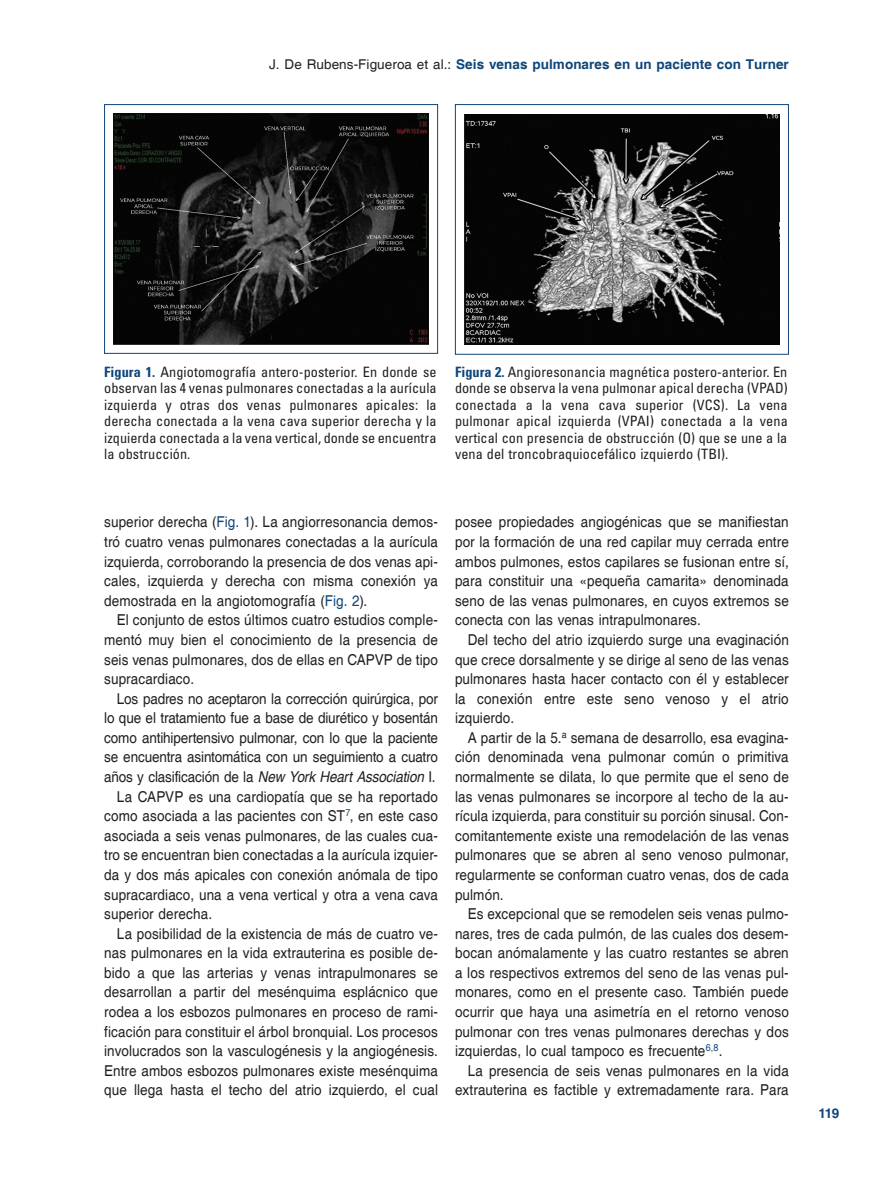
<style>
.page{position:relative;width:893px;height:1191px;background:#fff}
.page>*{position:absolute;margin:0;border:0;box-sizing:border-box;transform-origin:0 0}
.TX{font:15px/19.5px "Helvetica";letter-spacing:.01em;color:#231f20;text-align:justify;scale:.9 1}
.FGC{font:condensed 14.25px/16.5px "Univers LT Std";letter-spacing:.005em;color:#231f20;text-align:justify}
.t1{font:700 13.5px "Helvetica";letter-spacing:.005em;color:#0f4578}
.t2{font:700 13.5px "Helvetica LT Std";color:#0f4578}
.s1{font-weight:400;color:#231f20}
.s2{font-weight:700;color:#0f4578}
.s3{color:#0f4578}
.s4{font-style:italic}
</style>
<div class="page">
<img style="left:113px;top:113px;width:316px;height:231px">
<div style="left:104px;top:104px;width:334px;height:250px;border:1px solid #0f4578"></div>
<img style="left:464px;top:115px;width:315px;height:229px">
<div style="left:455px;top:104px;width:334px;height:251px;border:1px solid #0f4578"></div>
<p class="t1" style="left:269px;top:56px;width:521px"><span class="s1">J. De Rubens-Figueroa et al.:</span> Seis venas pulmonares en un paciente con Turner</p>
<p class="FGC" style="left:104px;top:363px;width:334px"><span class="s2">Figura 1.</span> Angiotomografía antero-posterior. En donde se observan las 4 venas pulmonares conectadas a la aurícula izquierda y otras dos venas pulmonares apicales: la derecha conectada a la vena cava superior derecha y la izquierda conectada a la vena vertical, donde se encuentra la obstrucción.</p>
<p class="FGC" style="left:455px;top:363px;width:334px"><span class="s2">Figura 2.</span> Angioresonancia magnética postero-anterior. En donde se observa la vena pulmonar apical derecha (VPAD) conectada a la vena cava superior (VCS). La vena pulmonar apical izquierda (VPAI) conectada a la vena vertical con presencia de obstrucción (O) que se une a la vena del troncobraquiocefálico izquierdo (TBI).</p>
<p class="TX" style="left:104px;top:513px;width:372px">superior derecha (<span class="s3">Fig. 1</span>). La angiorresonancia demos&shy;tró cuatro venas pulmonares conectadas a la aurícula izquierda, corroborando la presencia de dos venas api&shy;cales, izquierda y derecha con misma conexión ya demostrada en la angiotomografía (<span class="s3">Fig. 2</span>).</p>
<p class="TX" style="left:104px;top:611px;width:372px;text-indent:13px">El conjunto de estos últimos cuatro estudios comple&shy;mentó muy bien el conocimiento de la presencia de seis venas pulmonares, dos de ellas en CAPVP de tipo supracardiaco.</p>
<p class="TX" style="left:104px;top:689px;width:372px;text-indent:13px">Los padres no aceptaron la corrección quirúrgica, por lo que el tratamiento fue a base de diurético y bosentán como antihipertensivo pulmonar, con lo que la paciente se encuentra asintomática con un seguimiento a cuatro años y clasificación de la <span class="s4">New York Heart Association</span> I.</p>
<p class="TX" style="left:104px;top:787px;width:372px;text-indent:13px">La CAPVP es una cardiopatía que se ha reportado como asociada a las pacientes con ST<sup>7</sup>, en este caso asociada a seis venas pulmonares, de las cuales cua&shy;tro se encuentran bien conectadas a la aurícula izquier&shy;da y dos más apicales con conexión anómala de tipo supracardiaco, una a vena vertical y otra a vena cava superior derecha.</p>
<p class="TX" style="left:104px;top:924px;width:372px;text-indent:13px">La posibilidad de la existencia de más de cuatro ve&shy;nas pulmonares en la vida extrauterina es posible de&shy;bido a que las arterias y venas intrapulmonares se desarrollan a partir del mesénquima esplácnico que rodea a los esbozos pulmonares en proceso de rami&shy;ficación para constituir el árbol bronquial. Los procesos involucrados son la vasculogénesis y la angiogénesis.<br>Entre ambos esbozos pulmonares existe mesénquima que llega hasta el techo del atrio izquierdo, el cual</p>
<p class="TX" style="left:455px;top:513px;width:372px">posee propiedades angiogénicas que se manifiestan por la formación de una red capilar muy cerrada entre ambos pulmones, estos capilares se fusionan entre sí, para constituir una «pequeña camarita» denominada seno de las venas pulmonares, en cuyos extremos se conecta con las venas intrapulmonares.</p>
<p class="TX" style="left:455px;top:630px;width:372px;text-indent:13px">Del techo del atrio izquierdo surge una evaginación que crece dorsalmente y se dirige al seno de las venas pulmonares hasta hacer contacto con él y establecer la conexión entre este seno venoso y el atrio izquierdo.</p>
<p class="TX" style="left:455px;top:728px;width:372px;text-indent:13px">A partir de la 5.<sup>a</sup> semana de desarrollo, esa evagina&shy;ción denominada vena pulmonar común o primitiva normalmente se dilata, lo que permite que el seno de las venas pulmonares se incorpore al techo de la au&shy;rícula izquierda, para constituir su porción sinusal. Con&shy;comitantemente existe una remodelación de las venas pulmonares que se abren al seno venoso pulmonar, regularmente se conforman cuatro venas, dos de cada pulmón.</p>
<p class="TX" style="left:455px;top:904px;width:372px;text-indent:13px">Es excepcional que se remodelen seis venas pulmo&shy;nares, tres de cada pulmón, de las cuales dos desem&shy;bocan anómalamente y las cuatro restantes se abren a los respectivos extremos del seno de las venas pul&shy;monares, como en el presente caso. También puede ocurrir que haya una asimetría en el retorno venoso pulmonar con tres venas pulmonares derechas y dos izquierdas, lo cual tampoco es frecuente<sup>6,8</sup>.</p>
<p class="TX" style="left:455px;top:1061px;width:372px;text-align:right">La presencia de seis venas pulmonares en la vida extrauterina es factible y extremadamente rara. Para</p>
<p class="t2" style="left:819px;top:1104px;width:22px">119</p>
</div>
